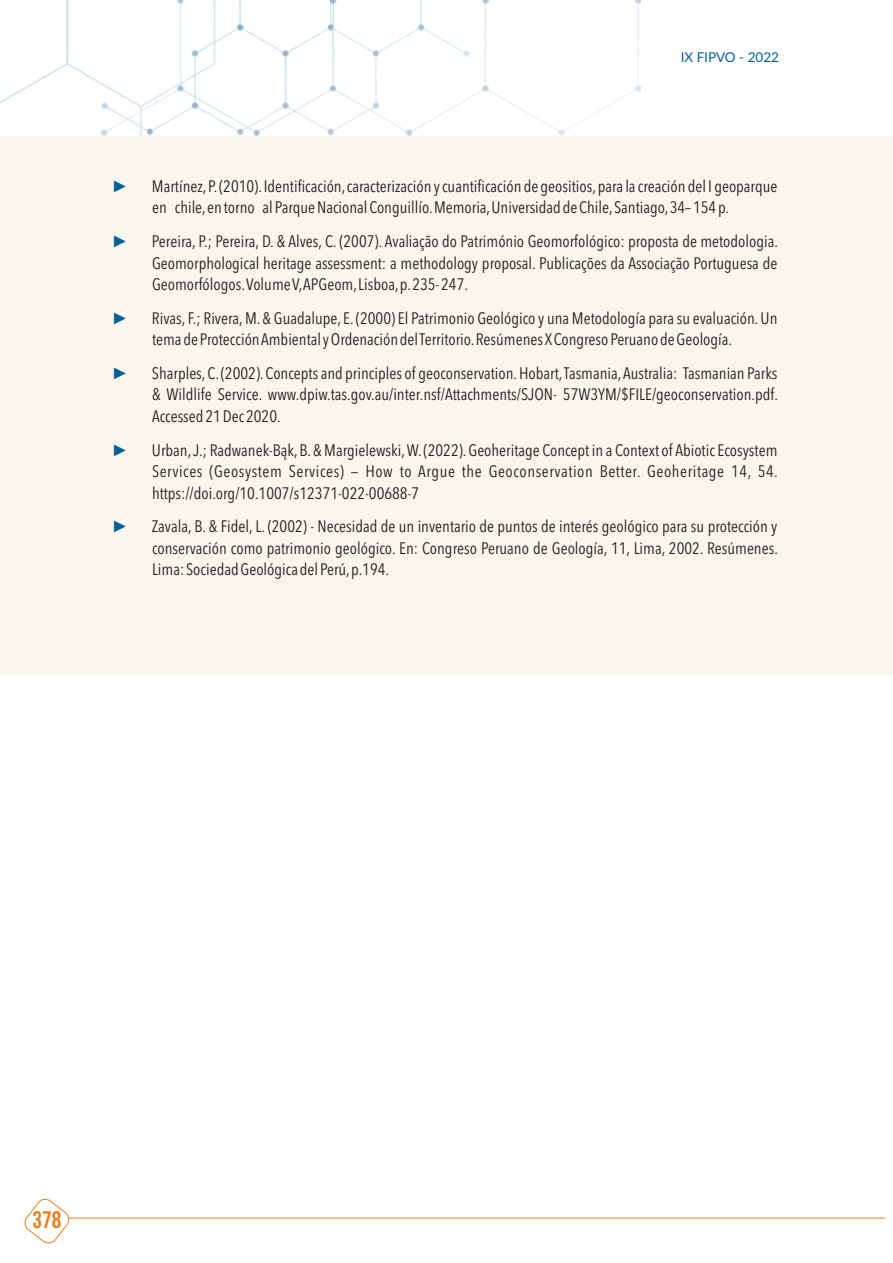
<style>
.page{position:relative;width:893px;height:1263px;background:#fff}
.page>*{position:absolute;margin:0;border:0;box-sizing:border-box;transform-origin:0 0}
.t1{font:24px "Bebas Neue";color:#ec8023}
.t2{font:16.5px/21.5px "Avenir Next Condensed";color:#231f20;text-align:justify}
.t3{font:16.5px "Franklin Gothic";color:#00619a}
.t4{font:13.5px "Lato";color:#00619a}
</style>
<div class="page">
<img style="left:1px;top:0;width:639px;height:137px">
<div style="left:0;top:137px;width:892px;height:538px;background:#faf6ee"></div>
<hr style="left:67px;top:1218px;width:818px;height:1px;background:#e98024">
<svg style="left:24px;top:1198px;width:46px;height:46px"></svg>
<p class="t4" style="left:681px;top:51px;width:100px">IX FIPVO - 2022</p>
<p class="t3" style="left:112px;top:180px;width:18px">►</p>
<p class="t2" style="left:152px;top:176px;width:627px">Martínez, P. (2010). Identificación, caracterización y cuantificación de geositios, para la creación del I geoparque en chile, en torno al Parque Nacional Conguillío. Memoria, Universidad de Chile, Santiago, 34– 154 p.</p>
<p class="t3" style="left:112px;top:236px;width:18px">►</p>
<p class="t2" style="left:152px;top:231px;width:627px">Pereira, P.; Pereira, D. &amp; Alves, C. (2007). Avaliação do Património Geomorfológico: proposta de metodologia.<br>Geomorphological heritage assessment: a methodology proposal. Publicações da Associação Portuguesa de Geomorfólogos. Volume V, APGeom, Lisboa, p. 235- 247.</p>
<p class="t3" style="left:112px;top:312px;width:18px">►</p>
<p class="t2" style="left:152px;top:308px;width:627px">Rivas, F.; Rivera, M. &amp; Guadalupe, E. (2000) El Patrimonio Geológico y una Metodología para su evaluación. Un tema de Protección Ambiental y Ordenación del Territorio. Resúmenes X Congreso Peruano de Geología.</p>
<p class="t3" style="left:112px;top:367px;width:18px">►</p>
<p class="t2" style="left:152px;top:363px;width:627px">Sharples, C. (2002). Concepts and principles of geoconservation. Hobart, Tasmania, Australia: Tasmanian Parks &amp; Wildlife Service. www.dpiw.tas.gov.au/inter.nsf/Attachments/SJON- 57W3YM/$FILE/geoconservation.pdf.<br>Accessed 21 Dec 2020.</p>
<p class="t3" style="left:112px;top:444px;width:18px">►</p>
<p class="t2" style="left:152px;top:440px;width:627px">Urban, J.; Radwanek-Bąk, B. &amp; Margielewski, W. (2022). Geoheritage Concept in a Context of Abiotic Ecosystem Services (Geosystem Services) — How to Argue the Geoconservation Better. Geoheritage 14, 54. https://doi.org/10.1007/s12371-022-00688-7</p>
<p class="t3" style="left:112px;top:521px;width:18px">►</p>
<p class="t2" style="left:152px;top:516px;width:627px">Zavala, B. &amp; Fidel, L. (2002) - Necesidad de un inventario de puntos de interés geológico para su protección y conservación como patrimonio geológico. En: Congreso Peruano de Geología, 11, Lima, 2002. Resúmenes.<br>Lima: Sociedad Geológica del Perú, p.194.</p>
<h1 class="t1" style="left:32px;top:1210px;width:30px">378</h1>
</div>
